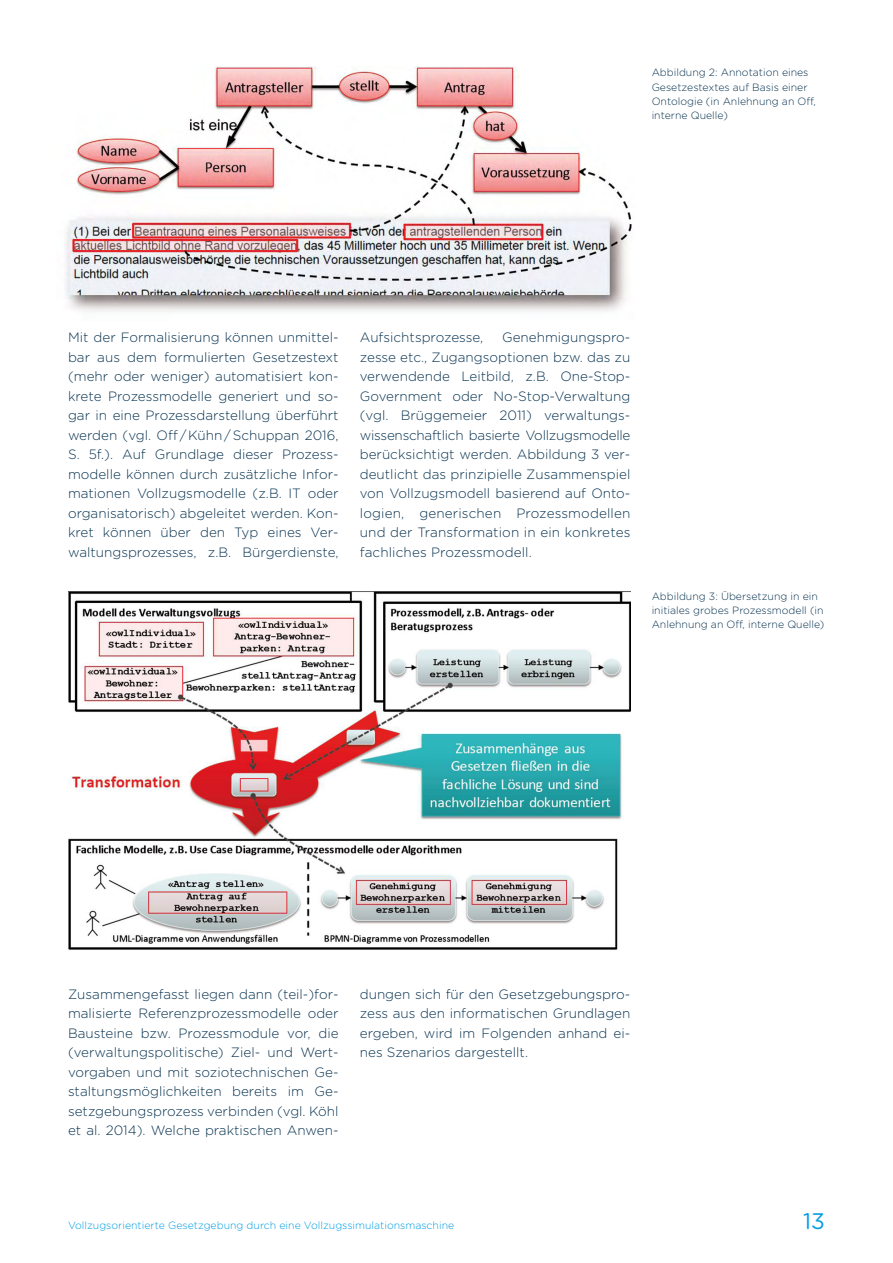
<style>
.page{position:relative;width:893px;height:1263px;background:#fff}
.page>*{position:absolute;margin:0;border:0;box-sizing:border-box;transform-origin:0 0}
.t1{font:22.5px "Gotham Rounded";color:#009ee3}
.t2{font:300 13.5px/19.5px "Gotham Rounded";color:#093351}
.t3{font:300 10.5px/14.2px "Gotham Rounded";color:#093351}
.t4{font:300 10.5px "Gotham Rounded";color:#009ee3}
</style>
<div class="page">
<img style="left:65px;top:67px;width:567px;height:244px">
<img style="left:68px;top:591px;width:562px;height:359px">
<p class="t3" style="left:652px;top:65px;width:166px">Abbildung 2: Annotation eines<br>Gesetzestextes auf Basis einer<br>Ontologie (in Anlehnung an Off, interne Quelle)</p>
<p class="t2" style="left:68px;top:327px;width:272px">Mit der Formalisierung können unmittel&shy;bar aus dem formulierten Gesetzestext (mehr oder weniger) automatisiert kon&shy;krete Prozessmodelle generiert und so&shy;gar in eine Prozessdarstellung überführt werden (vgl. Off / Kühn / Schuppan 2016, S. 5f.). Auf Grundlage dieser Prozess&shy;modelle können durch zusätzliche Infor&shy;mationen Vollzugsmodelle (z.B. IT oder organisatorisch) abgeleitet werden. Kon&shy;kret können über den Typ eines Ver&shy;waltungsprozesses, z.B. Bürgerdienste,</p>
<p class="t2" style="left:360px;top:327px;width:125px">Aufsichtsprozesse,</p>
<p class="t2" style="left:360px;top:327px;width:272px;text-indent:142px">Genehmigungspro&shy;zesse etc., Zugangsoptionen bzw. das zu verwendende Leitbild, z.B. One-Stop-Government oder No-Stop-Verwaltung (vgl. Brüggemeier 2011) verwaltungs&shy;wissenschaftlich basierte Vollzugsmodelle berücksichtigt werden. Abbildung 3 ver&shy;deutlicht das prinzipielle Zusammenspiel von Vollzugsmodell basierend auf Onto&shy;logien, generischen Prozessmodellen und der Transformation in ein konkretes fachliches Prozessmodell.</p>
<p class="t3" style="left:652px;top:589px;width:174px">Abbildung 3: Übersetzung in ein initiales grobes Prozessmodell (in<br>Anlehnung an Off, interne Quelle)</p>
<p class="t2" style="left:68px;top:983px;width:272px;text-align:justify">Zusammengefasst liegen dann (teil-)for&shy;malisierte Referenzprozessmodelle oder Bausteine bzw. Prozessmodule vor, die (verwaltungspolitische) Ziel- und Wert&shy;vorgaben und mit soziotechnischen Ge&shy;staltungsmöglichkeiten bereits im Ge&shy;setzgebungsprozess verbinden (vgl. Köhl et al. 2014). Welche praktischen Anwen-</p>
<p class="t2" style="left:360px;top:983px;width:272px;text-align:justify">dungen sich für den Gesetzgebungspro&shy;zess aus den informatischen Grundlagen ergeben, wird im Folgenden anhand ei&shy;nes Szenarios dargestellt.</p>
<p class="t4" style="left:68px;top:1218px;width:388px">Vollzugsorientierte Gesetzgebung durch eine Vollzugssimulationsmaschine</p>
<h1 class="t1" style="left:803px;top:1205px;width:23px">13</h1>
</div>
